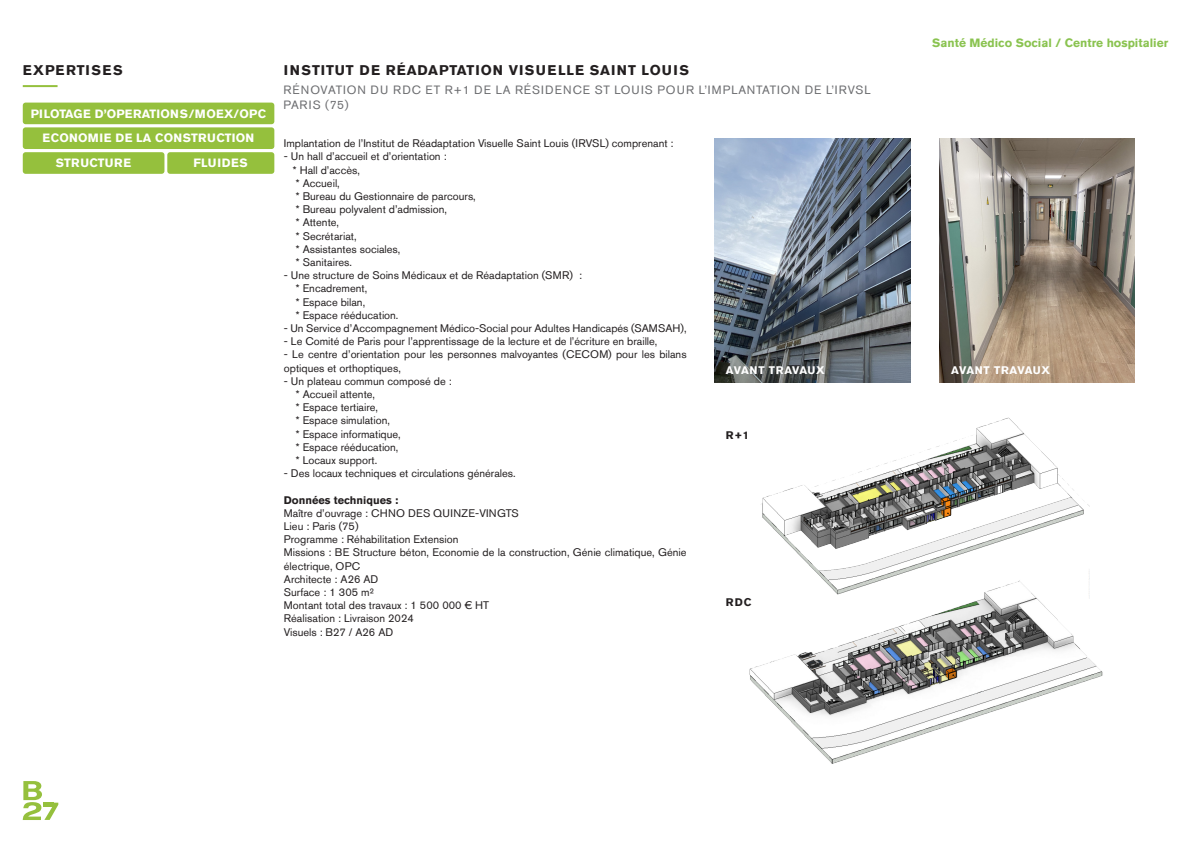
<style>
.page{position:relative;width:1191px;height:842px;background:#fff}
.page>*{position:absolute;margin:0;border:0;box-sizing:border-box;transform-origin:0 0}
.t1{font:700 14px "Akzidenz Grotesk Std";letter-spacing:.065em;color:#231f20}
.t2{font:700 14px "Akzidenz Grotesk Std";letter-spacing:.085em;color:#231f20}
.t3{font:12px "Akzidenz Grotesk Std";letter-spacing:.085em;color:#6c6d70}
.t4{font:700 12px "Akzidenz Grotesk Std";letter-spacing:.015em;color:#fff}
.t5{font:700 12px "Akzidenz Grotesk Std";color:#8ac350}
.t6{font:700 12px "Akzidenz Grotesk Std";letter-spacing:.055em;color:#fff}
.t7{font:11px/13.2px "Akzidenz Grotesk Std";color:#231f20}
.t8{font:700 11px "Akzidenz Grotesk Std";color:#231f20}
.t9{font:700 11px "Akzidenz Grotesk Std";letter-spacing:.045em;color:#fff}
</style>
<div class="page">
<div style="left:23px;top:103px;width:251px;height:21px;background:#95c03d;border-radius:3px"></div>
<svg style="left:23px;top:781px;width:35px;height:39px"></svg>
<hr style="left:23px;top:85px;width:35px;height:2px;background:#95c03d">
<img style="left:714px;top:138px;width:196px;height:245px">
<div style="left:23px;top:127px;width:251px;height:22px;background:#95c03d;border-radius:3px"></div>
<div style="left:23px;top:152px;width:141px;height:22px;background:#95c03d;border-radius:3px"></div>
<div style="left:167px;top:152px;width:107px;height:22px;background:#95c03d;border-radius:3px"></div>
<img style="left:939px;top:138px;width:195px;height:245px">
<img style="left:761px;top:417px;width:328px;height:162px">
<img style="left:749px;top:579px;width:354px;height:185px">
<p class="t2" style="left:23px;top:62px;width:101px">EXPERTISES</p>
<p class="t4" style="left:31px;top:107px;width:237px">PILOTAGE D’OPERATIONS/MOEX/OPC</p>
<p class="t4" style="left:43px;top:131px;width:213px">ECONOMIE DE LA CONSTRUCTION</p>
<p class="t4" style="left:56px;top:156px;width:77px">STRUCTURE</p>
<p class="t6" style="left:194px;top:156px;width:56px">FLUIDES</p>
<p class="t1" style="left:284px;top:62px;width:406px">INSTITUT DE RÉADAPTATION VISUELLE SAINT LOUIS</p>
<p class="t3" style="left:283px;top:83px;width:589px">RÉNOVATION DU RDC ET R+1 DE LA RÉSIDENCE ST LOUIS POUR L’IMPLANTATION DE L’IRVSL</p>
<p class="t3" style="left:283px;top:97px;width:67px">PARIS (75)</p>
<p class="t5" style="left:932px;top:36px;width:237px">Santé Médico Social / Centre hospitalier</p>
<p class="t7" style="left:284px;top:137px;width:391px">Implantation de l’Institut de Réadaptation Visuelle Saint Louis (IRVSL) comprenant :</p>
<p class="t7" style="left:284px;top:150px;width:164px">- Un hall d’accueil et d’orientation :</p>
<p class="t7" style="left:293px;top:163px;width:69px">* Hall d’accès,</p>
<p class="t7" style="left:296px;top:176px;width:45px">* Accueil,</p>
<p class="t7" style="left:296px;top:189px;width:181px">* Bureau du Gestionnaire de parcours,</p>
<p class="t7" style="left:296px;top:203px;width:153px">* Bureau polyvalent d’admission,</p>
<p class="t7" style="left:296px;top:216px;width:45px">* Attente,</p>
<p class="t7" style="left:296px;top:229px;width:62px">* Secrétariat,</p>
<p class="t7" style="left:296px;top:242px;width:106px">* Assistantes sociales,</p>
<p class="t7" style="left:296px;top:255px;width:58px">* Sanitaires.</p>
<p class="t7" style="left:284px;top:269px;width:300px">- Une structure de Soins Médicaux et de Réadaptation (SMR) :</p>
<p class="t7" style="left:296px;top:282px;width:73px">* Encadrement,</p>
<p class="t7" style="left:296px;top:295px;width:71px">* Espace bilan,</p>
<p class="t7" style="left:296px;top:308px;width:104px">* Espace rééducation.</p>
<p class="t7" style="left:284px;top:321px;width:404px">- Un Service d’Accompagnement Médico-Social pour Adultes Handicapés (SAMSAH),</p>
<p class="t7" style="left:284px;top:335px;width:375px">- Le Comité de Paris pour l’apprentissage de la lecture et de l’écriture en braille,</p>
<p class="t7" style="left:284px;top:348px;width:404px">- Le centre d’orientation pour les personnes malvoyantes (CECOM) pour les bilans optiques et orthoptiques,</p>
<p class="t7" style="left:284px;top:374px;width:169px">- Un plateau commun composé de :</p>
<p class="t7" style="left:296px;top:387px;width:81px">* Accueil attente,</p>
<p class="t7" style="left:296px;top:401px;width:84px">* Espace tertiaire,</p>
<p class="t7" style="left:296px;top:414px;width:96px">* Espace simulation,</p>
<p class="t7" style="left:296px;top:427px;width:106px">* Espace informatique,</p>
<p class="t7" style="left:296px;top:440px;width:104px">* Espace rééducation,</p>
<p class="t7" style="left:296px;top:453px;width:83px">* Locaux support.</p>
<p class="t7" style="left:284px;top:467px;width:233px">- Des locaux techniques et circulations générales.</p>
<p class="t8" style="left:284px;top:493px;width:116px">Données techniques :</p>
<p class="t7" style="left:284px;top:506px;width:236px">Maître d’ouvrage : CHNO DES QUINZE-VINGTS</p>
<p class="t7" style="left:284px;top:519px;width:76px">Lieu : Paris (75)</p>
<p class="t7" style="left:284px;top:533px;width:176px">Programme : Réhabilitation Extension</p>
<p class="t7" style="left:284px;top:546px;width:404px">Missions : BE Structure béton, Economie de la construction, Génie climatique, Génie électrique, OPC</p>
<p class="t7" style="left:284px;top:572px;width:96px">Architecte : A26 AD</p>
<p class="t7" style="left:284px;top:585px;width:91px">Surface : 1 305 m²</p>
<p class="t7" style="left:284px;top:599px;width:207px">Montant total des travaux : 1 500 000 € HT</p>
<p class="t7" style="left:284px;top:612px;width:131px">Réalisation : Livraison 2024</p>
<p class="t7" style="left:284px;top:625px;width:111px">Visuels : B27 / A26 AD</p>
<p class="t9" style="left:726px;top:364px;width:100px">AVANT TRAVAUX</p>
<p class="t9" style="left:951px;top:364px;width:100px">AVANT TRAVAUX</p>
<p class="t8" style="left:726px;top:429px;width:25px">R+1</p>
<p class="t8" style="left:726px;top:596px;width:27px">RDC</p>
</div>
